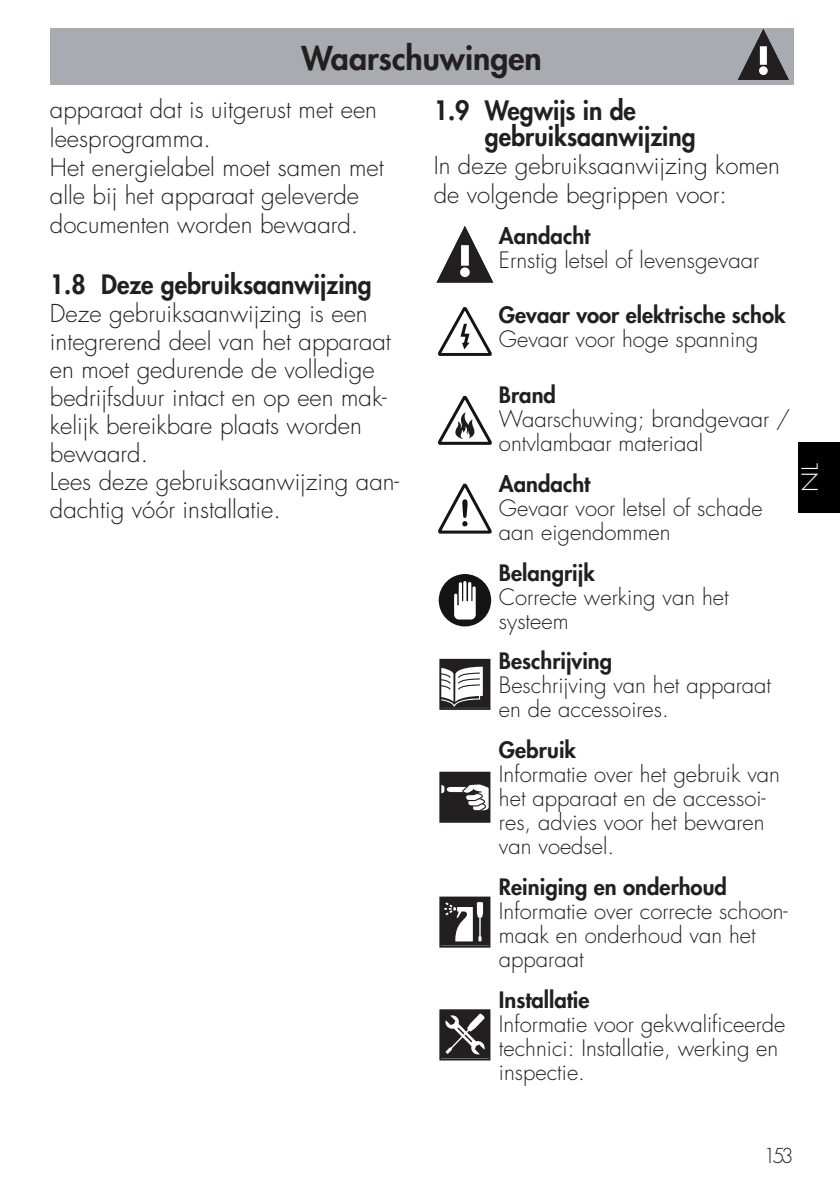
<style>
.page{position:relative;width:840px;height:1191px;background:#fff}
.page>*{position:absolute;margin:0;border:0;box-sizing:border-box;transform-origin:0 0}
.t1{font:800 32px "Futura Std";color:#231f20}
.t2{font:800 26px/26px "Futura Std";color:#231f20;scale:.95 1}
.t3{font:300 24px/28px "Futura Std";color:#231f20}
.t4{font:300 22px/24px "Futura Std";color:#231f20}
.t5{font:800 22px "Futura Std";color:#231f20}
.t6{font:300 21.6px "Futura Std";color:#fff;scale:1.11 1}
.t7{font:300 20px "Futura Std";color:#231f20}
</style>
<div class="page">
<div style="left:797px;top:442px;width:42px;height:71px;background:#000"></div>
<svg style="left:437px;top:226px;width:56px;height:56px"></svg>
<svg style="left:438px;top:307px;width:52px;height:49px"></svg>
<svg style="left:438px;top:396px;width:52px;height:49px"></svg>
<svg style="left:438px;top:484px;width:52px;height:50px"></svg>
<div style="left:438px;top:574px;width:53px;height:52px;background:#141414;border-radius:26px"></div>
<svg style="left:454px;top:581px;width:21px;height:38px"></svg>
<svg style="left:439px;top:659px;width:51px;height:51px"></svg>
<svg style="left:439px;top:771px;width:51px;height:51px"></svg>
<svg style="left:439px;top:896px;width:51px;height:51px"></svg>
<svg style="left:439px;top:1009px;width:51px;height:51px;background:#4f4c4d"></svg>
<div style="left:50px;top:28px;width:743px;height:57px;background:#a8abaf"></div>
<svg style="left:738px;top:29px;width:50px;height:51px"></svg>
<h1 class="t1" style="left:301px;top:38px;width:241px">Waarschuwingen</h1>
<p class="t3" style="left:50px;top:95px;width:335px;line-height:28.8px">apparaat dat is uitgerust met een leesprogramma.<br>Het energielabel moet samen met alle bij het apparaat geleverde documenten worden bewaard.</p>
<p class="t2" style="left:50px;top:271px;width:340px">1.8 Deze gebruiksaanwijzing</p>
<p class="t3" style="left:50px;top:300px;width:350px">Deze gebruiksaanwijzing is een integrerend deel van het apparaat en moet gedurende de volledige bedrijfsduur intact en op een mak&shy;kelijk bereikbare plaats worden bewaard.<br>Lees deze gebruiksaanwijzing aan&shy;dachtig vóór installatie.</p>
<p class="t2" style="left:484px;top:97px;width:223px;text-indent:-51px">1.9 Wegwijs in de gebruiksaanwijzing</p>
<p class="t3" style="left:433px;top:152px;width:347px;line-height:28.8px">In deze gebruiksaanwijzing komen de volgende begrippen voor:</p>
<p class="t5" style="left:498px;top:222px;width:93px">Aandacht</p>
<p class="t4" style="left:498px;top:249px;width:261px">Ernstig letsel of levensgevaar</p>
<p class="t5" style="left:498px;top:301px;width:288px">Gevaar voor elektrische schok</p>
<p class="t4" style="left:498px;top:328px;width:261px">Gevaar voor hoge spanning</p>
<p class="t5" style="left:498px;top:381px;width:58px">Brand</p>
<p class="t4" style="left:498px;top:407px;width:292px">Waarschuwing; brandgevaar / ontvlambaar materiaal</p>
<p class="t5" style="left:498px;top:469px;width:93px">Aandacht</p>
<p class="t4" style="left:498px;top:496px;width:265px">Gevaar voor letsel of schade aan eigendommen</p>
<p class="t5" style="left:498px;top:558px;width:97px">Belangrijk</p>
<p class="t4" style="left:498px;top:585px;width:231px">Correcte werking van het systeem</p>
<p class="t5" style="left:498px;top:647px;width:115px">Beschrijving</p>
<p class="t4" style="left:498px;top:674px;width:273px">Beschrijving van het apparaat en de accessoires.</p>
<p class="t5" style="left:498px;top:736px;width:79px">Gebruik</p>
<p class="t4" style="left:498px;top:763px;width:282px">Informatie over het gebruik van het apparaat en de accessoi&shy;res, advies voor het bewaren van voedsel.</p>
<p class="t5" style="left:498px;top:873px;width:229px">Reiniging en onderhoud</p>
<p class="t4" style="left:498px;top:899px;width:290px">Informatie over correcte schoon&shy;maak en onderhoud van het apparaat</p>
<p class="t5" style="left:498px;top:986px;width:92px">Installatie</p>
<p class="t4" style="left:498px;top:1012px;width:288px">Informatie voor gekwalificeerde technici: Installatie, werking en inspectie.</p>
<p class="t6" style="left:796px;top:491px;width:27px;rotate:-90deg">NL</p>
<p class="t7" style="left:763px;top:1143px;width:32px">153</p>
</div>
